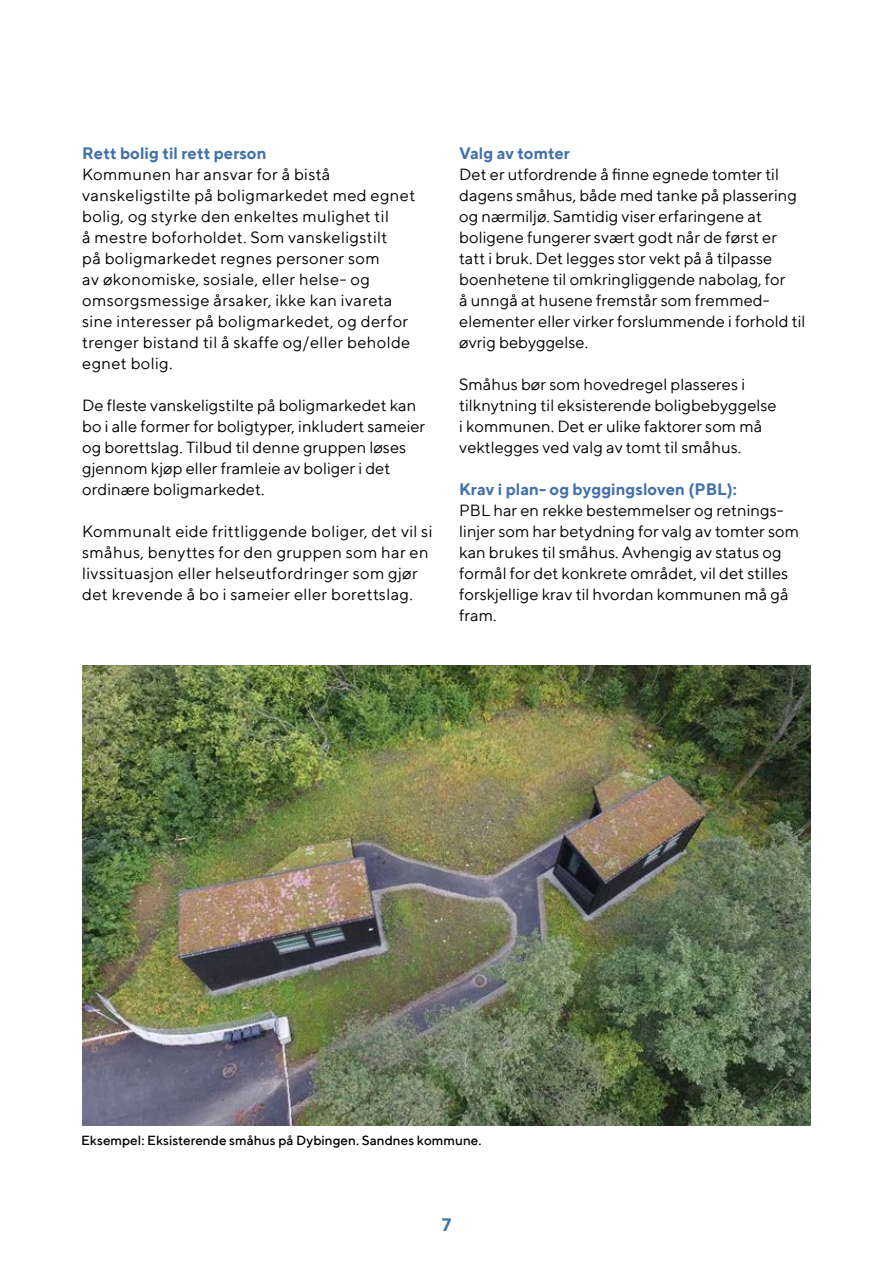
<style>
.page{position:relative;width:893px;height:1263px;background:#fff}
.page>*{position:absolute;margin:0;border:0;box-sizing:border-box;transform-origin:0 0}
.t1{font:700 18px "TT Norms";color:#4271a9}
.Brødtekst{font:16.5px/21px "TT Norms";color:#000}
.Brødtekst-2{font:16.5px/21px "TT Norms";letter-spacing:.02em;color:#000}
.Heading_2{font:700 16.5px "TT Norms";color:#4271a9}
.Brødtekst-3{font:700 16.5px "TT Norms";color:#4271a9}
.Bildetekst{font:500 13.5px "TT Norms";color:#000}
</style>
<div class="page">
<img style="left:82px;top:665px;width:729px;height:461px">
<p class="Brødtekst-3" style="left:82px;top:143px;width:186px">Rett bolig til rett person</p>
<p class="Brødtekst-2" style="left:82px;top:163px;width:335px">Kommunen har ansvar for å bistå vanskeligstilte på boligmarkedet med egnet bolig, og styrke den enkeltes mulighet til<br>å mestre boforholdet. Som vanskeligstilt<br>på boligmarkedet regnes personer som<br>av økonomiske, sosiale, eller helse- og omsorgsmessige årsaker, ikke kan ivareta sine interesser på boligmarkedet, og derfor trenger bistand til å skaffe og/eller beholde egnet bolig.</p>
<p class="Brødtekst" style="left:82px;top:394px;width:345px">De fleste vanskeligstilte på boligmarkedet kan bo i alle former for boligtyper, inkludert sameier og borettslag. Tilbud til denne gruppen løses gjennom kjøp eller framleie av boliger i det ordinære boligmarkedet.</p>
<p class="Brødtekst-2" style="left:82px;top:520px;width:352px">Kommunalt eide frittliggende boliger, det vil si småhus, benyttes for den gruppen som har en livssituasjon eller helseutfordringer som gjør det krevende å bo i sameier eller borettslag.</p>
<p class="Heading_2" style="left:459px;top:143px;width:112px">Valg av tomter</p>
<p class="Brødtekst" style="left:459px;top:163px;width:348px">Det er utfordrende å finne egnede tomter til dagens småhus, både med tanke på plassering og nærmiljø. Samtidig viser erfaringene at boligene fungerer svært godt når de først er tatt i bruk. Det legges stor vekt på å tilpasse boenhetene til omkringliggende nabolag, for<br>å unngå at husene fremstår som fremmed&shy;elementer eller virker forslummende i forhold til øvrig bebyggelse.</p>
<p class="Brødtekst" style="left:459px;top:373px;width:319px">Småhus bør som hovedregel plasseres i tilknytning til eksisterende boligbebyggelse i kommunen. Det er ulike faktorer som må vektlegges ved valg av tomt til småhus.</p>
<p class="Heading_2" style="left:459px;top:479px;width:279px">Krav i plan- og byggingsloven (PBL):</p>
<p class="Brødtekst" style="left:459px;top:499px;width:341px">PBL har en rekke bestemmelser og retnings&shy;linjer som har betydning for valg av tomter som kan brukes til småhus. Avhengig av status og formål for det konkrete området, vil det stilles forskjellige krav til hvordan kommunen må gå fram.</p>
<p class="Bildetekst" style="left:81px;top:1132px;width:402px">Eksempel: Eksisterende småhus på Dybingen. Sandnes kommune.</p>
<p class="t1" style="left:442px;top:1214px;width:11px">7</p>
</div>
